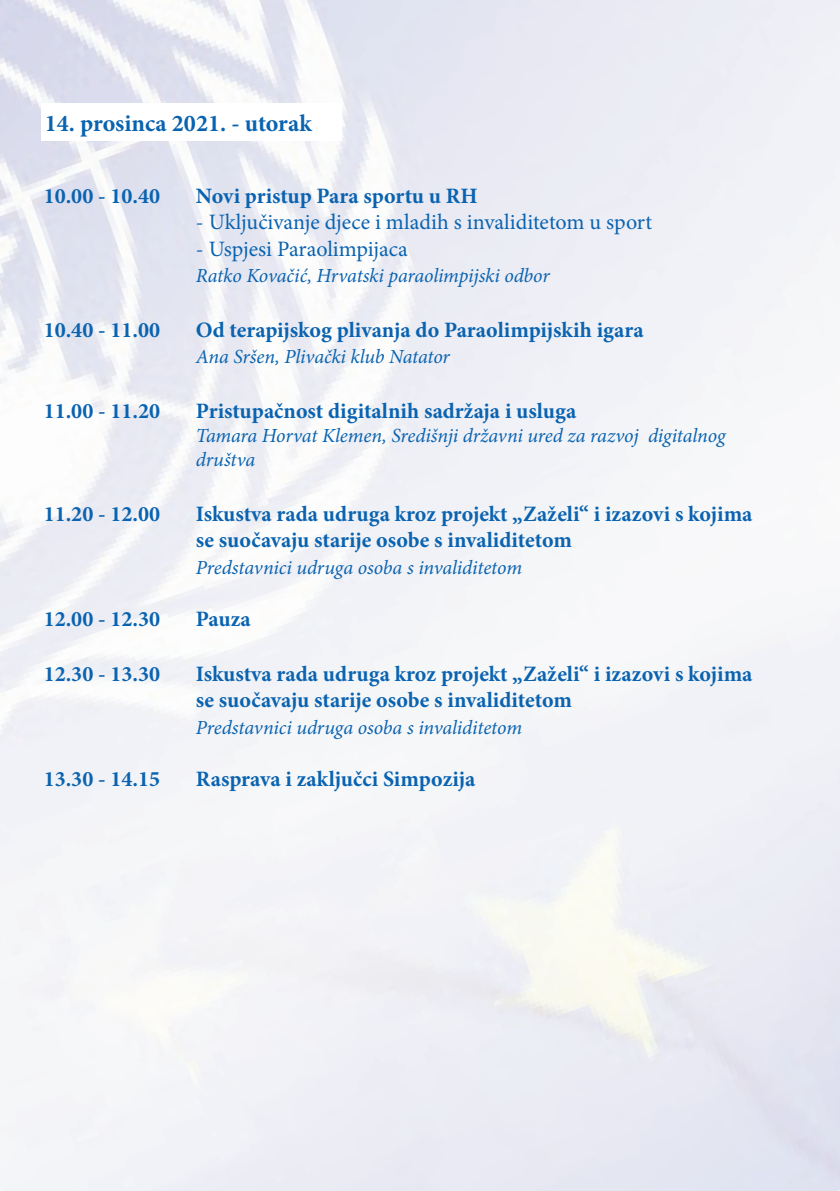
<style>
.page{position:relative;width:840px;height:1191px;background:#fff}
.page>*{position:absolute;margin:0;border:0;box-sizing:border-box;transform-origin:0 0}
.Bez_proreda{font:700 24px "Minion Pro";color:#0a63b0}
.Bez_proreda-2{font:700 22px "Minion Pro";color:#0a63b0}
.t1{font:22px "Minion Pro";color:#0a63b0}
.t2{font:italic 20px "Minion Pro";letter-spacing:-.01em;color:#0a63b0}
</style>
<div class="page">
<p class="Bez_proreda" style="left:45px;top:106px;width:268px">14. prosinca 2021. - utorak</p>
<p class="Bez_proreda-2" style="left:44px;top:180px;width:118px">10.00 - 10.40</p>
<p class="Bez_proreda-2" style="left:196px;top:180px;width:283px">Novi pristup Para sportu u RH</p>
<p class="t1" style="left:196px;top:207px;width:457px">- Uključivanje djece i mladih s invaliditetom u sport</p>
<p class="t1" style="left:196px;top:234px;width:213px">- Uspjesi Paraolimpijaca</p>
<p class="t2" style="left:196px;top:262px;width:355px">Ratko Kovačić, Hrvatski paraolimpijski odbor</p>
<p class="Bez_proreda-2" style="left:44px;top:314px;width:118px">10.40 - 11.00</p>
<p class="Bez_proreda-2" style="left:196px;top:314px;width:449px">Od terapijskog plivanja do Paraolimpijskih igara</p>
<p class="t2" style="left:196px;top:343px;width:255px">Ana Sršen, Plivački klub Natator</p>
<p class="Bez_proreda-2" style="left:44px;top:395px;width:118px">11.00 - 11.20</p>
<p class="Bez_proreda-2" style="left:196px;top:395px;width:382px">Pristupačnost digitalnih sadržaja i usluga</p>
<p class="t2" style="left:196px;top:422px;width:531px">Tamara Horvat Klemen, Središnji državni ured za razvoj digitalnog</p>
<p class="t2" style="left:196px;top:446px;width:61px">društva</p>
<p class="Bez_proreda-2" style="left:44px;top:498px;width:118px">11.20 - 12.00</p>
<p class="Bez_proreda-2" style="left:196px;top:498px;width:558px">Iskustva rada udruga kroz projekt „Zaželi“ i izazovi s kojima</p>
<p class="Bez_proreda-2" style="left:196px;top:525px;width:377px">se suočavaju starije osobe s invaliditetom</p>
<p class="t2" style="left:196px;top:553px;width:327px">Predstavnici udruga osoba s invaliditetom</p>
<p class="Bez_proreda-2" style="left:44px;top:603px;width:118px">12.00 - 12.30</p>
<p class="Bez_proreda-2" style="left:196px;top:603px;width:56px">Pauza</p>
<p class="Bez_proreda-2" style="left:44px;top:658px;width:118px">12.30 - 13.30</p>
<p class="Bez_proreda-2" style="left:196px;top:658px;width:558px">Iskustva rada udruga kroz projekt „Zaželi“ i izazovi s kojima</p>
<p class="Bez_proreda-2" style="left:196px;top:684px;width:377px">se suočavaju starije osobe s invaliditetom</p>
<p class="t2" style="left:196px;top:713px;width:327px">Predstavnici udruga osoba s invaliditetom</p>
<p class="Bez_proreda-2" style="left:44px;top:763px;width:118px">13.30 - 14.15</p>
<p class="Bez_proreda-2" style="left:196px;top:763px;width:281px">Rasprava i zaključci Simpozija</p>
</div>
